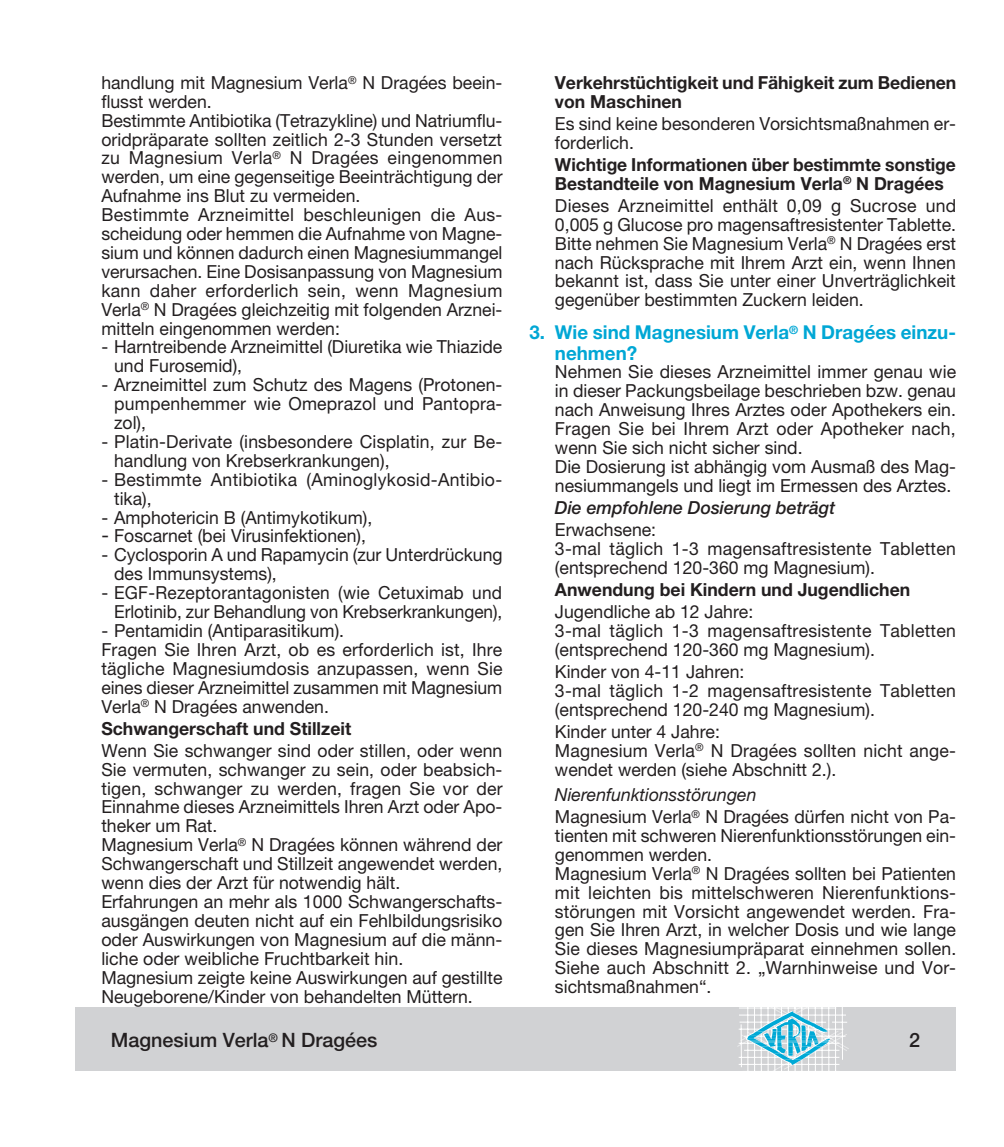
<style>
.page{position:relative;width:1004px;height:1147px;background:#fff}
.page>*{position:absolute;margin:0;border:0;box-sizing:border-box;transform-origin:0 0}
.t1{font:500 19.8px "Helvetica Neue LT Pro";color:#231f20}
.t2{font:700 19.12px/20.2px "Helvetica Neue LT Pro";color:#00a7d5}
.t3{font:18px/18.9px "Helvetica Neue LT Pro";color:#231f20}
.t4{font:700 18px/18.9px "Helvetica Neue LT Pro";color:#231f20}
.t5{font:italic 500 18px "Helvetica Neue LT Pro";color:#231f20}
.s1{font-size:19.8px}
.s2{font-style:italic}
</style>
<div class="page">
<div style="left:76px;top:1008px;width:880px;height:63px;background:#d1d2d4"></div>
<svg style="left:737px;top:1008px;width:112px;height:63px"></svg>
<p class="t3" style="left:101px;top:73px;width:403px">handlung mit Magnesium Verla<sup>®</sup> N Dragées beein&shy;flusst werden.<br>Bestimmte Antibiotika (Tetrazykline) und Natriumflu&shy;oridpräparate sollten zeitlich 2-3 Stunden versetzt zu Magnesium Verla<sup>®</sup> N Dragées eingenommen werden, um eine gegenseitige Beeinträchtigung der Aufnahme ins Blut zu vermeiden.<br>Bestimmte Arzneimittel beschleunigen die Aus&shy;scheidung oder hemmen die Aufnahme von Magne&shy;sium und können dadurch einen Magnesiummangel verursachen. Eine Dosisanpassung von Magnesium kann daher erforderlich sein, wenn Magnesium Verla<sup>®</sup> N Dragées gleichzeitig mit folgenden Arznei&shy;mitteln eingenommen werden:</p>
<p class="t3" style="left:114px;top:337px;width:390px;text-indent:-13px">- Harntreibende Arzneimittel (Diuretika wie Thiazide und Furosemid),</p>
<p class="t3" style="left:114px;top:375px;width:390px;text-align:justify;text-indent:-13px">- Arzneimittel zum Schutz des Magens (Protonen&shy;pumpenhemmer wie Omeprazol und Pantopra&shy;zol),</p>
<p class="t3" style="left:114px;top:432px;width:390px;text-indent:-13px">- Platin-Derivate (insbesondere Cisplatin, zur Be&shy;handlung von Krebserkrankungen),</p>
<p class="t3" style="left:114px;top:469px;width:390px;text-indent:-13px">- Bestimmte Antibiotika (Aminoglykosid-Antibio&shy;tika),</p>
<p class="t3" style="left:101px;top:507px;width:272px">- Amphotericin B (Antimykotikum),</p>
<p class="t3" style="left:101px;top:526px;width:266px"><span class="s1">-</span> Foscarnet (bei Virusinfektionen),</p>
<p class="t3" style="left:114px;top:545px;width:390px;text-indent:-13px">- Cyclosporin A und Rapamycin (zur Unterdrückung des Immunsystems),</p>
<p class="t3" style="left:101px;top:583px;width:403px;text-align:right">- EGF-Rezeptorantagonisten (wie Cetuximab und<br>Erlotinib, zur Behandlung von Krebserkrankungen),</p>
<p class="t3" style="left:101px;top:621px;width:403px">- Pentamidin (Antiparasitikum).<br>Fragen Sie Ihren Arzt, ob es erforderlich ist, Ihre tägliche Magnesiumdosis anzupassen, wenn Sie eines dieser Arzneimittel zusammen mit Magnesium Verla<sup>®</sup> N Dragées anwenden.</p>
<p class="t4" style="left:101px;top:718px;width:251px">Schwangerschaft und Stillzeit</p>
<p class="t3" style="left:101px;top:740px;width:403px">Wenn Sie schwanger sind oder stillen, oder wenn Sie vermuten, schwanger zu sein, oder beabsich&shy;tigen, schwanger zu werden, fragen Sie vor der Einnahme dieses Arzneimittels Ihren Arzt oder Apo&shy;theker um Rat.<br>Magnesium Verla<sup>®</sup> N Dragées können während der Schwangerschaft und Stillzeit angewendet werden, wenn dies der Arzt für notwendig hält.<br>Erfahrungen an mehr als 1000 Schwangerschafts&shy;ausgängen deuten nicht auf ein Fehlbildungsrisiko oder Auswirkungen von Magnesium auf die männ&shy;liche oder weibliche Fruchtbarkeit hin.<br>Magnesium zeigte keine Auswirkungen auf gestillte Neugeborene/Kinder von behandelten Müttern.</p>
<p class="t4" style="left:555px;top:72px;width:403px">Verkehrstüchtigkeit und Fähigkeit zum Bedienen von Maschinen</p>
<p class="t3" style="left:555px;top:114px;width:403px">Es sind keine besonderen Vorsichtsmaßnahmen er&shy;forderlich.</p>
<p class="t4" style="left:555px;top:154px;width:402px">Wichtige Informationen über bestimmte sonstige<br>Bestandteile von Magnesium Verla<sup>®</sup> N Dragées</p>
<p class="t3" style="left:555px;top:195px;width:403px;text-align:justify">Dieses Arzneimittel enthält 0,09 g Sucrose und 0,005 g Glucose pro magensaftresistenter Tablette.<br>Bitte nehmen Sie Magnesium Verla<sup>®</sup> N Dragées erst nach Rücksprache mit Ihrem Arzt ein, wenn Ihnen bekannt ist, dass Sie unter einer Unverträglichkeit gegenüber bestimmten Zuckern leiden.</p>
<p class="t2" style="left:555px;top:322px;width:403px;text-indent:-26px">3. Wie sind Magnesium Verla<sup>®</sup> N Dragées einzu&shy;nehmen?</p>
<p class="t3" style="left:555px;top:362px;width:403px">Nehmen Sie dieses Arzneimittel immer genau wie in dieser Packungsbeilage beschrieben bzw. genau nach Anweisung Ihres Arztes oder Apothekers ein.<br>Fragen Sie bei Ihrem Arzt oder Apotheker nach, wenn Sie sich nicht sicher sind.<br>Die Dosierung ist abhängig vom Ausmaß des Mag&shy;nesiummangels und liegt im Ermessen des Arztes.</p>
<p class="t5" style="left:555px;top:497px;width:282px">Die empfohlene Dosierung beträgt</p>
<p class="t3" style="left:555px;top:520px;width:402px">Erwachsene:<br>3-mal täglich 1-3 magensaftresistente Tabletten (entsprechend 120-360 mg Magnesium).</p>
<p class="t4" style="left:555px;top:579px;width:357px">Anwendung bei Kindern und Jugendlichen</p>
<p class="t3" style="left:555px;top:602px;width:402px">Jugendliche ab 12 Jahre:<br>3-mal täglich 1-3 magensaftresistente Tabletten (entsprechend 120-360 mg Magnesium).</p>
<p class="t3" style="left:555px;top:662px;width:402px">Kinder von 4-11 Jahren:<br>3-mal täglich 1-2 magensaftresistente Tabletten (entsprechend 120-240 mg Magnesium).</p>
<p class="t3" style="left:555px;top:721px;width:403px">Kinder unter 4 Jahre:<br>Magnesium Verla<sup>®</sup> N Dragées sollten nicht ange&shy;wendet werden (siehe Abschnitt 2.).</p>
<p class="t3" style="left:555px;top:783px;width:403px;line-height:22.1px"><span class="s2">Nierenfunktionsstörungen<br></span>Magnesium Verla<sup>®</sup> N Dragées dürfen nicht von Pa-</p>
<p class="t3" style="left:555px;top:826px;width:403px">tienten mit schweren Nierenfunktionsstörungen ein&shy;genommen werden.<br>Magnesium Verla<sup>®</sup> N Dragées sollten bei Patienten mit leichten bis mittelschweren Nierenfunktions&shy;störungen mit Vorsicht angewendet werden. Fra&shy;gen Sie Ihren Arzt, in welcher Dosis und wie lange Sie dieses Magnesiumpräparat einnehmen sollen.<br>Siehe auch Abschnitt 2. „Warnhinweise und Vor&shy;sichtsmaßnahmen“.</p>
<p class="t1" style="left:111px;top:1028px;width:268px">Magnesium Verla<sup>®</sup> N Dragées</p>
<p class="t1" style="left:909px;top:1028px;width:13px">2</p>
</div>
